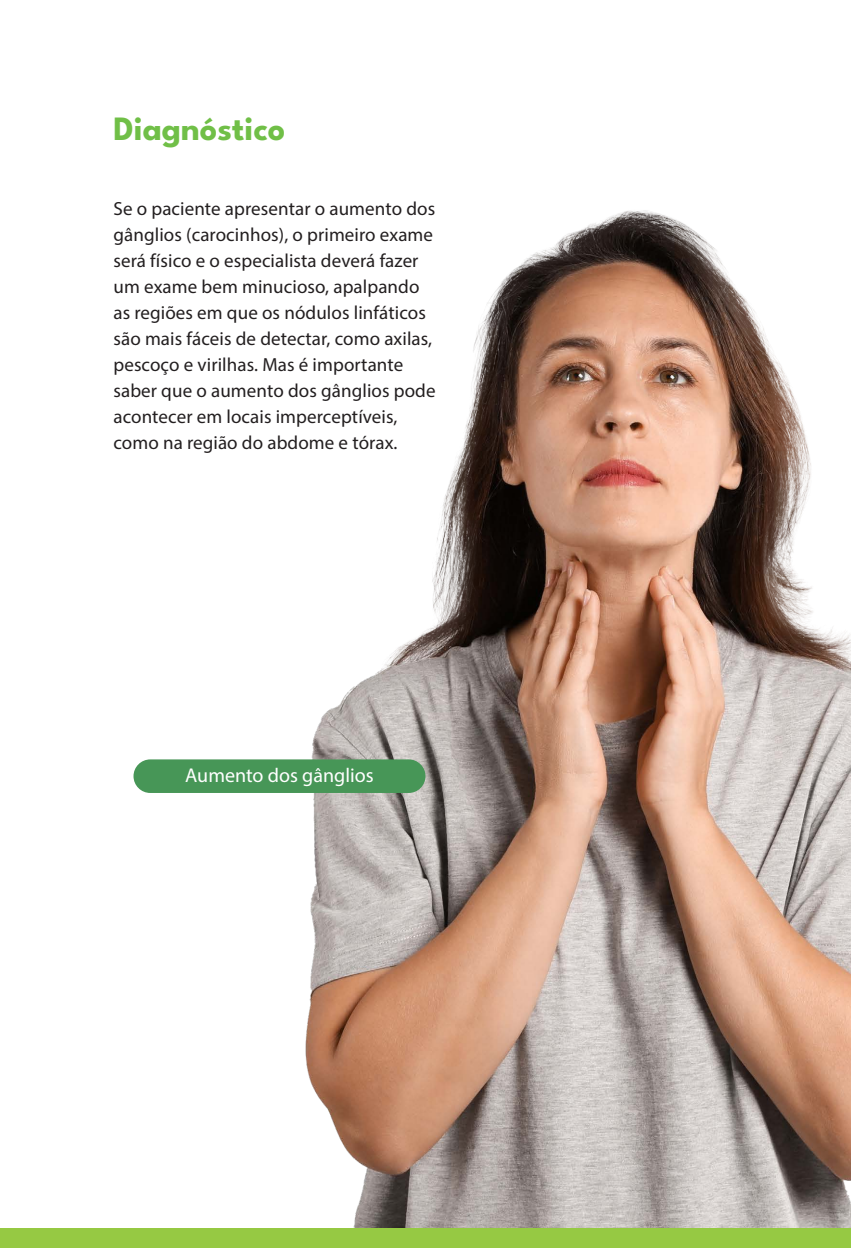
<style>
.page{position:relative;width:851px;height:1248px;background:#fff}
.page>*{position:absolute;margin:0;border:0;box-sizing:border-box;transform-origin:0 0}
.t1{font:100 34px "League Spartan";color:#70bf47}
.t2{font:20px "Myriad Pro";color:#fff}
.t3{font:19px/26px "Myriad Pro";letter-spacing:.005em;color:#231f20}
</style>
<div class="page">
<img style="left:134px;top:210px;width:716px;height:1017px">
<div style="left:0;top:1227px;width:850px;height:20px;background:#96c943"></div>
<div style="left:133px;top:759px;width:292px;height:33px;background:#479657;border-radius:17px"></div>
<p class="t1" style="left:113px;top:104px;width:173px">Diagnóstico</p>
<p class="t3" style="left:113px;top:195px;width:323px">Se o paciente apresentar o aumento dos gânglios (carocinhos), o primeiro exame será físico e o especialista deverá fazer um exame bem minucioso, apalpando as regiões em que os nódulos linfáticos são mais fáceis de detectar, como axilas, pescoço e virilhas. Mas é importante saber que o aumento dos gânglios pode acontecer em locais imperceptíveis, como na região do abdome e tórax.</p>
<p class="t2" style="left:185px;top:762px;width:190px">Aumento dos gânglios</p>
</div>
